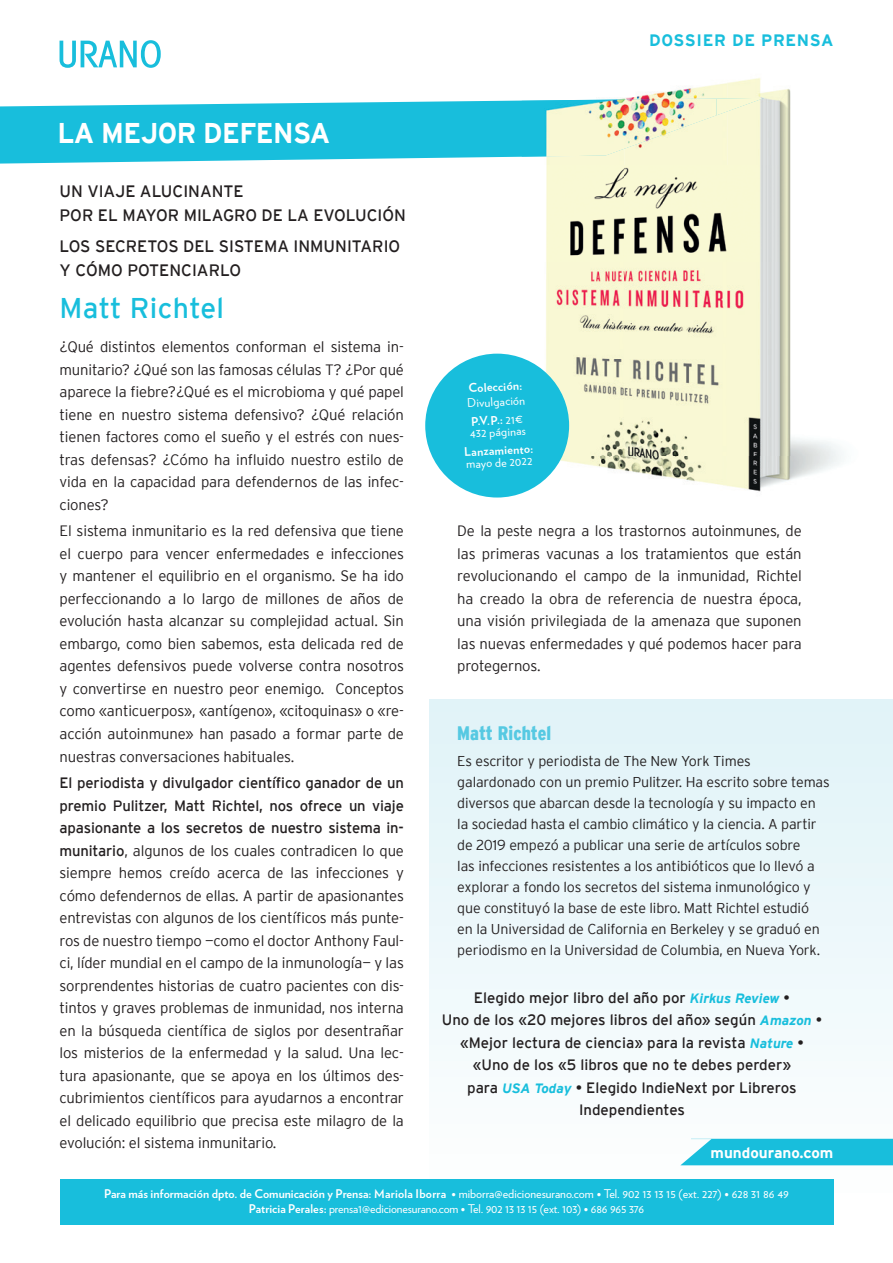
<style>
.page{position:relative;width:893px;height:1263px;background:#fff}
.page>*{position:absolute;margin:0;border:0;box-sizing:border-box;transform-origin:0 0}
.t1{font:28.5px "Interstate Bold EB";letter-spacing:-.02em;color:#fff;scale:.96 1}
.t2{font:28.5px "Interstate Regular EB";letter-spacing:.01em;color:#18bedc}
.t3{font:19.5px "Interstate Black Condensed EB";color:#56c9e2}
.t4{font:16.5px/24px "Interstate Regular EB";color:#231f20}
.t5{font:16.5px "Interstate Bold EB";letter-spacing:.04em;color:#18bedc}
.t6{font:15px/22.5px "Interstate Light EB";letter-spacing:-.01em;color:#231f20;text-align:justify}
.t7{font:15px/22.5px "Interstate Regular EB";color:#231f20;text-align:justify}
.t8{font:15px "Interstate Bold EB";color:#fff}
.t9{font:14.25px/21px "Interstate Light EB";letter-spacing:-.01em;color:#231f20}
.t10{font:12px/15px "Verlag";letter-spacing:-.01em;color:#fff;text-align:center}
.t11{font:700 12px "Verlag";color:#fff}
.s1{font-family:"Interstate Regular EB"}
.s2{font-weight:700}
.s3{font-family:"Interstate Bold Italic EB";font-size:13.5px;color:#18bedc}
</style>
<div class="page">
<div style="left:429px;top:699px;width:464px;height:506px;background:linear-gradient(to bottom,#e0f3f8,#fcfefe)"></div>
<div style="left:60px;top:1179px;width:773px;height:46px;background:#18bedc"></div>
<svg style="left:60px;top:40px;width:101px;height:28px"></svg>
<svg style="left:0;top:100px;width:522px;height:64px;background:#32c5e0"></svg>
<svg style="left:680px;top:1139px;width:213px;height:26px;background:#29c2de"></svg>
<img style="left:522px;top:78px;width:321px;height:415px">
<img style="left:522px;top:98px;width:194px;height:59px">
<img style="left:716px;top:98px;width:49px;height:18px">
<div style="left:425px;top:354px;width:144px;height:143px;background:#18bedc;border-radius:50%"></div>
<h1 class="t1" style="left:57px;top:117px;width:286px">LA MEJOR DEFENSA</h1>
<p class="t4" style="left:60px;top:179px;width:348px">UN VIAJE ALUCINANTE<br>POR EL MAYOR MILAGRO DE LA EVOLUCIÓN</p>
<p class="t4" style="left:60px;top:234px;width:342px">LOS SECRETOS DEL SISTEMA INMUNITARIO<br>Y CÓMO POTENCIARLO</p>
<h1 class="t2" style="left:60px;top:291px;width:166px">Matt Richtel</h1>
<p class="t6" style="left:60px;top:335px;width:346px">¿Qué distintos elementos conforman el sistema in&shy;munitario? ¿Qué son las famosas células T? ¿Por qué aparece la fiebre?¿Qué es el microbioma y qué papel tiene en nuestro sistema defensivo? ¿Qué relación tienen factores como el sueño y el estrés con nues&shy;tras defensas? ¿Cómo ha influido nuestro estilo de vida en la capacidad para defendernos de las infec&shy;ciones?</p>
<p class="t6" style="left:60px;top:519px;width:346px">El sistema inmunitario es la red defensiva que tiene el cuerpo para vencer enfermedades e infecciones y mantener el equilibrio en el organismo. Se ha ido perfeccionando a lo largo de millones de años de evolución hasta alcanzar su complejidad actual. Sin embargo, como bien sabemos, esta delicada red de agentes defensivos puede volverse contra nosotros y convertirse en nuestro peor enemigo. Conceptos como «anticuerpos», «antígeno», «citoquinas» o «re&shy;acción autoinmune» han pasado a formar parte de nuestras conversaciones habituales.</p>
<p class="t7" style="left:60px;top:772px;width:346px">El periodista y divulgador científico ganador de un premio Pulitzer, Matt Richtel, nos ofrece un viaje apasionante a los secretos de nuestro sistema in-</p>
<p class="t6" style="left:60px;top:839px;width:346px"><span class="s1">munitario</span>, algunos de los cuales contradicen lo que siempre hemos creído acerca de las infecciones y cómo defendernos de ellas. A partir de apasionantes entrevistas con algunos de los científicos más punte&shy;ros de nuestro tiempo —como el doctor Anthony Faul&shy;ci, líder mundial en el campo de la inmunología— y las sorprendentes historias de cuatro pacientes con dis&shy;tintos y graves problemas de inmunidad, nos interna en la búsqueda científica de siglos por desentrañar los misterios de la enfermedad y la salud. Una lec&shy;tura apasionante, que se apoya en los últimos des&shy;cubrimientos científicos para ayudarnos a encontrar el delicado equilibrio que precisa este milagro de la evolución: el sistema inmunitario.</p>
<p class="t5" style="left:649px;top:31px;width:186px">DOSSIER DE PRENSA</p>
<p class="t11" style="left:468px;top:379px;width:55px;rotate:-3deg">Colección:</p>
<p class="t10" style="left:467px;top:393px;width:59px;line-height:18.5px;text-align:left;rotate:-3deg">Divulgación<br><span class="s2">P.V.P.:</span> 21€</p>
<p class="t10" style="left:469px;top:425px;width:57px;rotate:-3deg">432 páginas</p>
<p class="t11" style="left:464px;top:443px;width:70px;rotate:-3deg">Lanzamiento:</p>
<p class="t10" style="left:466px;top:456px;width:68px;rotate:-3deg">mayo de 2022</p>
<p class="t6" style="left:457px;top:519px;width:346px">De la peste negra a los trastornos autoinmunes, de las primeras vacunas a los tratamientos que están revolucionando el campo de la inmunidad, Richtel ha creado la obra de referencia de nuestra época, una visión privilegiada de la amenaza que suponen las nuevas enfermedades y qué podemos hacer para protegernos.</p>
<h2 class="t3" style="left:457px;top:723px;width:95px">Matt Richtel</h2>
<p class="t9" style="left:457px;top:750px;width:374px">Es escritor y periodista de The New York Times galardonado con un premio Pulitzer. Ha escrito sobre temas diversos que abarcan desde la tecnología y su impacto en la sociedad hasta el cambio climático y la ciencia. A partir de 2019 empezó a publicar una serie de artículos sobre<br>las infecciones resistentes a los antibióticos que lo llevó a explorar a fondo los secretos del sistema inmunológico y que constituyó la base de este libro. Matt Richtel estudió<br>en la Universidad de California en Berkeley y se graduó en periodismo en la Universidad de Columbia, en Nueva York.</p>
<p class="t7" style="left:442px;top:986px;width:382px;text-align:center">Elegido mejor libro del año por <span class="s3">Kirkus Review</span> •<br>Uno de los «20 mejores libros del año» según <span class="s3">Amazon</span> • «Mejor lectura de ciencia» para la revista <span class="s3">Nature</span> • «Uno de los «5 libros que no te debes perder»<br>para <span class="s3">USA Today</span> • Elegido IndieNext por Libreros Independientes</p>
<p class="t8" style="left:710px;top:1144px;width:124px">mundourano.com</p>
<p class="t10" style="left:104px;top:1185px;width:686px"><span class="s2">Para más información dpto. de Comunicación y Prensa: Mariola Iborra</span> • miborra@edicionesurano.com • Tel. 902 13 13 15 (ext. 227) • 628 31 86 49<br><span class="s2">Patricia Perales:</span> prensa1@edicionesurano.com • Tel. 902 13 13 15 (ext. 103) • 686 965 376</p>
</div>
